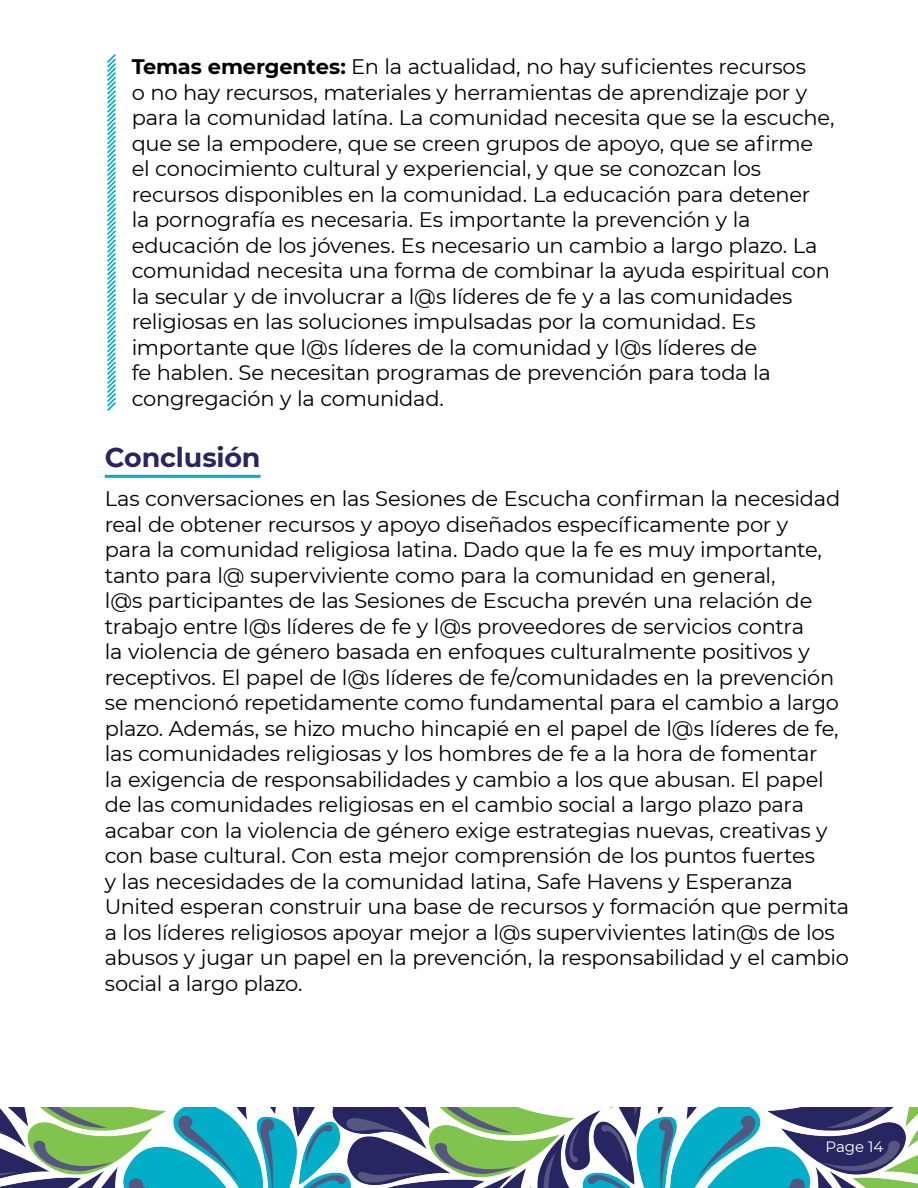
<style>
.page{position:relative;width:918px;height:1188px;background:#fff}
.page>*{position:absolute;margin:0;border:0;box-sizing:border-box;transform-origin:0 0}
.paragraph_header{font:700 27px "Montserrat";letter-spacing:-.005em;color:#282662}
.body_copy{font:21px/25.5px "Montserrat";letter-spacing:-.015em;color:#000}
.Emerging_Themes{font:21px/25.5px "Montserrat";letter-spacing:-.015em;color:#000}
.t1{font:15px "Montserrat";color:#fff}
.s1{font-weight:700}
</style>
<div class="page">
<img style="left:0;top:1107px;width:918px;height:81px">
<svg style="left:107px;top:54px;width:9px;height:357px"></svg>
<hr style="left:105px;top:475px;width:156px;height:3px;background:#00aec7">
<p class="Emerging_Themes" style="left:132px;top:53px;width:704px"><span class="s1">Temas emergentes:</span> En la actualidad, no hay suficientes recursos<br>o no hay recursos, materiales y herramientas de aprendizaje por y para la comunidad latína. La comunidad necesita que se la escuche, que se la empodere, que se creen grupos de apoyo, que se afirme el conocimiento cultural y experiencial, y que se conozcan los recursos disponibles en la comunidad. La educación para detener<br>la pornografía es necesaria. Es importante la prevención y la educación de los jóvenes. Es necesario un cambio a largo plazo. La comunidad necesita una forma de combinar la ayuda espiritual con la secular y de involucrar a l@s líderes de fe y a las comunidades religiosas en las soluciones impulsadas por la comunidad. Es importante que l@s líderes de la comunidad y l@s líderes de<br>fe hablen. Se necesitan programas de prevención para toda la congregación y la comunidad.</p>
<p class="paragraph_header" style="left:105px;top:438px;width:157px">Conclusión</p>
<p class="body_copy" style="left:105px;top:485px;width:746px">Las conversaciones en las Sesiones de Escucha confirman la necesidad real de obtener recursos y apoyo diseñados específicamente por y<br>para la comunidad religiosa latina. Dado que la fe es muy importante, tanto para l@ superviviente como para la comunidad en general,<br>l@s participantes de las Sesiones de Escucha prevén una relación de trabajo entre l@s líderes de fe y l@s proveedores de servicios contra<br>la violencia de género basada en enfoques culturalmente positivos y receptivos. El papel de l@s líderes de fe/comunidades en la prevención se mencionó repetidamente como fundamental para el cambio a largo plazo. Además, se hizo mucho hincapié en el papel de l@s líderes de fe, las comunidades religiosas y los hombres de fe a la hora de fomentar<br>la exigencia de responsabilidades y cambio a los que abusan. El papel de las comunidades religiosas en el cambio social a largo plazo para acabar con la violencia de género exige estrategias nuevas, creativas y con base cultural. Con esta mejor comprensión de los puntos fuertes<br>y las necesidades de la comunidad latina, Safe Havens y Esperanza United esperan construir una base de recursos y formación que permita a los líderes religiosos apoyar mejor a l@s supervivientes latin@s de los abusos y jugar un papel en la prevención, la responsabilidad y el cambio social a largo plazo.</p>
<p class="t1" style="left:825px;top:1136px;width:60px">Page 14</p>
</div>
